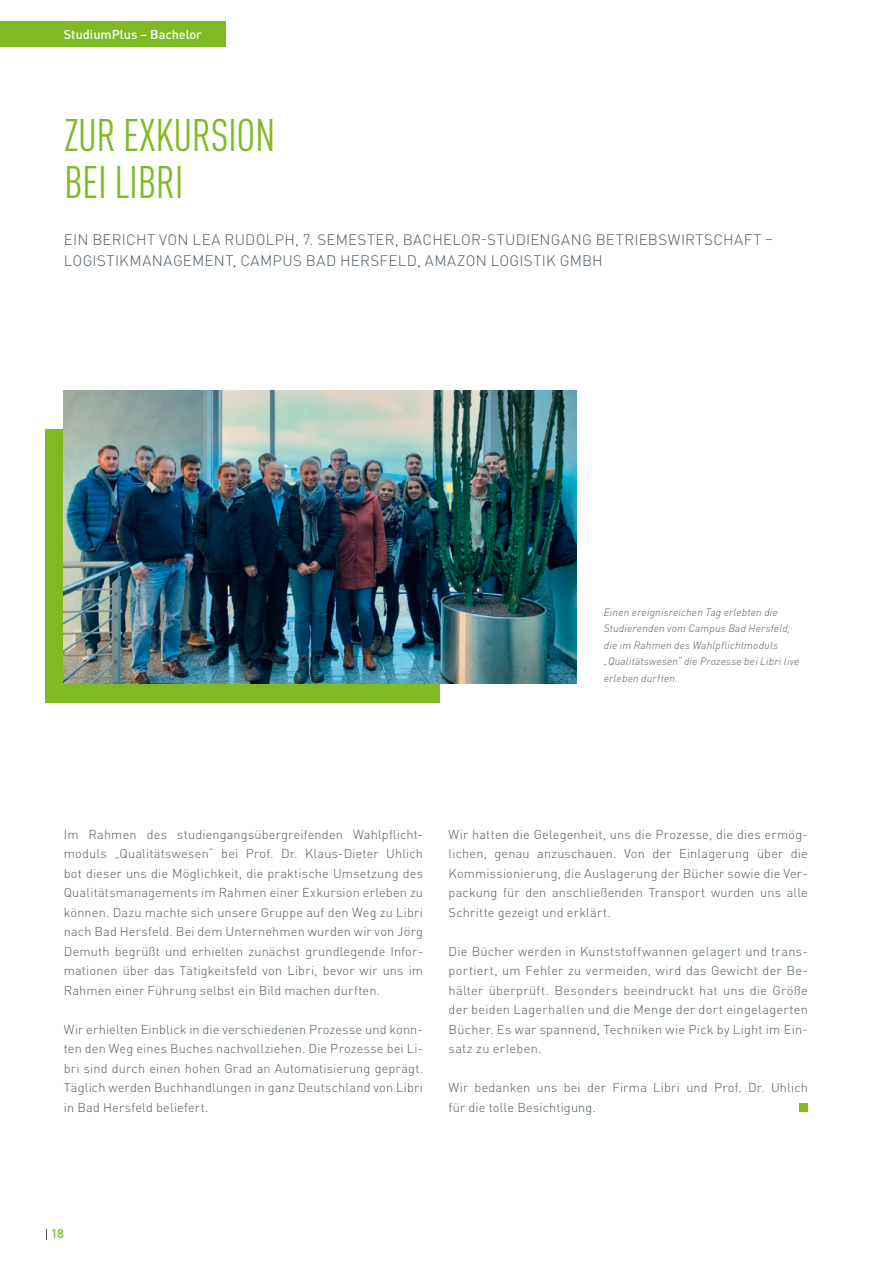
<style>
.page{position:relative;width:893px;height:1263px;background:#fff}
.page>*{position:absolute;margin:0;border:0;box-sizing:border-box;transform-origin:0 0}
.t1{font:condensed 45px/46.5px "DIN Pro";letter-spacing:-.01em;color:#7fba25}
.t2{font:300 15px/21px "DIN Pro";letter-spacing:.02em;color:#4b5c66}
.t3{font:300 12.75px/19.5px "DIN Pro";letter-spacing:.015em;color:#4b5c66;text-align:justify}
.t4{font:500 12.75px "DIN Pro";color:#fff}
.t5{font:500 12.75px "DIN Pro";color:#7fba25}
.t6{font:italic 300 10.5px/16.5px "DIN Pro";letter-spacing:.02em;color:#4b5c66}
</style>
<div class="page">
<div style="left:0;top:21px;width:225px;height:26px;background:#7fba25"></div>
<div style="left:799px;top:1103px;width:9px;height:9px;background:#7fba25"></div>
<div style="left:46px;top:429px;width:394px;height:273px;background:#7fba25"></div>
<img style="left:64px;top:390px;width:513px;height:294px">
<p class="t4" style="left:64px;top:26px;width:140px">StudiumPlus – Bachelor</p>
<h1 class="t1" style="left:64px;top:109px;width:213px">ZUR EXKURSION<br>BEI LIBRI</h1>
<p class="t2" style="left:64px;top:229px;width:711px">EIN BERICHT VON LEA RUDOLPH, 7. SEMESTER, BACHELOR-STUDIENGANG BETRIEBSWIRTSCHAFT –<br>LOGISTIKMANAGEMENT, CAMPUS BAD HERSFELD, AMAZON LOGISTIK GMBH</p>
<p class="t6" style="left:604px;top:603px;width:197px">Einen ereignisreichen Tag erlebten die Studierenden vom Campus Bad Hersfeld, die im Rahmen des Wahlpflichtmoduls „Qualitätswesen“ die Prozesse bei Libri live erleben durften.</p>
<p class="t3" style="left:64px;top:824px;width:361px">Im Rahmen des studiengangsübergreifenden Wahlpflicht&shy;moduls „Qualitätswesen“ bei Prof. Dr. Klaus-Dieter Uhlich bot dieser uns die Möglichkeit, die praktische Umsetzung des Qualitätsmanagements im Rahmen einer Exkursion erleben zu können. Dazu machte sich unsere Gruppe auf den Weg zu Libri nach Bad Hersfeld. Bei dem Unternehmen wurden wir von Jörg Demuth begrüßt und erhielten zunächst grundlegende Infor&shy;mationen über das Tätigkeitsfeld von Libri, bevor wir uns im Rahmen einer Führung selbst ein Bild machen durften.</p>
<p class="t3" style="left:64px;top:1019px;width:361px">Wir erhielten Einblick in die verschiedenen Prozesse und konn&shy;ten den Weg eines Buches nachvollziehen. Die Prozesse bei Li&shy;bri sind durch einen hohen Grad an Automatisierung geprägt.<br>Täglich werden Buchhandlungen in ganz Deutschland von Libri in Bad Hersfeld beliefert.</p>
<p class="t3" style="left:449px;top:824px;width:361px">Wir hatten die Gelegenheit, uns die Prozesse, die dies ermög&shy;lichen, genau anzuschauen. Von der Einlagerung über die Kommissionierung, die Auslagerung der Bücher sowie die Ver&shy;packung für den anschließenden Transport wurden uns alle Schritte gezeigt und erklärt.</p>
<p class="t3" style="left:449px;top:941px;width:361px">Die Bücher werden in Kunststoffwannen gelagert und trans&shy;portiert, um Fehler zu vermeiden, wird das Gewicht der Be&shy;hälter überprüft. Besonders beeindruckt hat uns die Größe der beiden Lagerhallen und die Menge der dort eingelagerten Bücher. Es war spannend, Techniken wie Pick by Light im Ein&shy;satz zu erleben.</p>
<p class="t3" style="left:449px;top:1077px;width:361px">Wir bedanken uns bei der Firma Libri und Prof. Dr. Uhlich für die tolle Besichtigung.</p>
<p class="t5" style="left:51px;top:1225px;width:15px">18</p>
</div>
